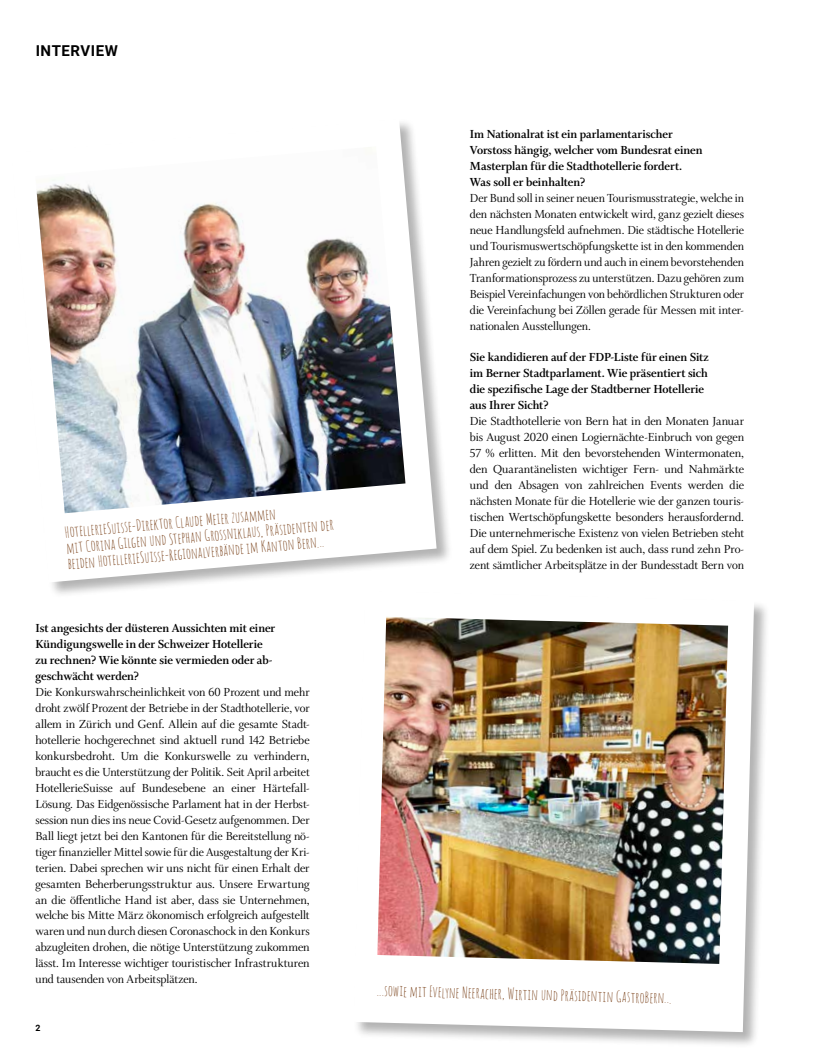
<style>
.page{position:relative;width:815px;height:1063px;background:#fff}
.page>*{position:absolute;margin:0;border:0;box-sizing:border-box;transform-origin:0 0}
.t1{font:15px/16px "Amatic SC";color:#7d461f}
.t2{font:700 15px "Roboto";letter-spacing:.035em;color:#000}
.t3{font:12.5px/16px "Whitman Display";letter-spacing:-.005em;color:#000;text-align:justify}
.t4{font:700 12.5px/16px "Whitman Display";letter-spacing:-.005em;color:#000}
.t5{font:700 8.75px "Roboto";color:#000}
</style>
<div class="page">
<div style="left:11px;top:118px;width:442px;height:481px;background:#000;opacity:.3"></div>
<svg style="left:11px;top:119px;width:426px;height:463px"></svg>
<img style="left:35px;top:146px;width:370px;height:367px">
<div style="left:353px;top:590px;width:417px;height:458px;background:#000;opacity:.3"></div>
<svg style="left:354px;top:591px;width:400px;height:441px"></svg>
<img style="left:377px;top:617px;width:351px;height:347px">
<p class="t2" style="left:36px;top:41px;width:84px">INTERVIEW</p>
<p class="t1" style="left:64px;top:523px;width:270px;rotate:-5deg">HotellerieSuisse-Direktor Claude Meier zusammen<br>mit Corina Gilgen und Stephan Grossniklaus, Präsidenten der beiden HotellerieSuisse-Regionalverbände im Kanton Bern...</p>
<p class="t4" style="left:35px;top:621px;width:241px">Ist angesichts der düsteren Aussichten mit einer Kündigungswelle in der Schweizer Hotellerie zu rechnen? Wie könnte sie vermieden oder ab&shy;geschwächt werden?</p>
<p class="t3" style="left:35px;top:684px;width:276px">Die Konkurswahrscheinlichkeit von 60 Prozent und mehr droht zwölf Prozent der Betriebe in der Stadthotellerie, vor allem in Zürich und Genf. Allein auf die gesamte Stadt&shy;hotellerie hochgerechnet sind aktuell rund 142 Betriebe konkursbedroht. Um die Konkurswelle zu verhindern, braucht es die Unterstützung der Politik. Seit April arbeitet HotellerieSuisse auf Bundesebene an einer Härtefall-Lösung. Das Eidgenössische Parlament hat in der Herbst&shy;session nun dies ins neue Covid-Gesetz aufgenommen. Der Ball liegt jetzt bei den Kantonen für die Bereitstellung nö&shy;tiger finanzieller Mittel sowie für die Ausgestaltung der Kri&shy;terien. Dabei sprechen wir uns nicht für einen Erhalt der gesamten Beherberungsstruktur aus. Unsere Erwartung an die öffentliche Hand ist aber, dass sie Unternehmen, welche bis Mitte März ökonomisch erfolgreich aufgestellt waren und nun durch diesen Coronaschock in den Konkurs abzugleiten drohen, die nötige Unterstützung zukommen lässt. Im Interesse wichtiger touristischer Infrastrukturen und tausenden von Arbeitsplätzen.</p>
<p class="t5" style="left:35px;top:1022px;width:7px">2</p>
<p class="t4" style="left:470px;top:126px;width:234px">Im Nationalrat ist ein parlamentarischer Vorstoss hängig, welcher vom Bundesrat einen Masterplan für die Stadthotellerie fordert.<br>Was soll er beinhalten?</p>
<p class="t3" style="left:470px;top:190px;width:276px">Der Bund soll in seiner neuen Tourismusstrategie, welche in den nächsten Monaten entwickelt wird, ganz gezielt dieses neue Handlungsfeld aufnehmen. Die städtische Hotellerie und Tourismuswertschöpfungskette ist in den kommenden Jahren gezielt zu fördern und auch in einem bevorstehenden Tranformationsprozess zu unterstützen. Dazu gehören zum Beispiel Vereinfachungen von behördlichen Strukturen oder die Vereinfachung bei Zöllen gerade für Messen mit inter&shy;nationalen Ausstellungen.</p>
<p class="t4" style="left:470px;top:350px;width:240px">Sie kandidieren auf der FDP-Liste für einen Sitz im Berner Stadtparlament. Wie präsentiert sich die spezifische Lage der Stadtberner Hotellerie aus Ihrer Sicht?</p>
<p class="t3" style="left:470px;top:413px;width:276px">Die Stadthotellerie von Bern hat in den Monaten Januar bis August 2020 einen Logiernächte-Einbruch von gegen 57 % erlitten. Mit den bevorstehenden Wintermonaten, den Quarantänelisten wichtiger Fern- und Nahmärkte und den Absagen von zahlreichen Events werden die nächsten Monate für die Hotellerie wie der ganzen touris&shy;tischen Wertschöpfungskette besonders herausfordernd.<br>Die unternehmerische Existenz von vielen Betrieben steht auf dem Spiel. Zu bedenken ist auch, dass rund zehn Pro&shy;zent sämtlicher Arbeitsplätze in der Bundesstadt Bern von</p>
<p class="t1" style="left:377px;top:983px;width:296px;rotate:1deg">...sowie mit Evelyne Neeracher, Wirtin und Präsidentin GastroBern...</p>
</div>
